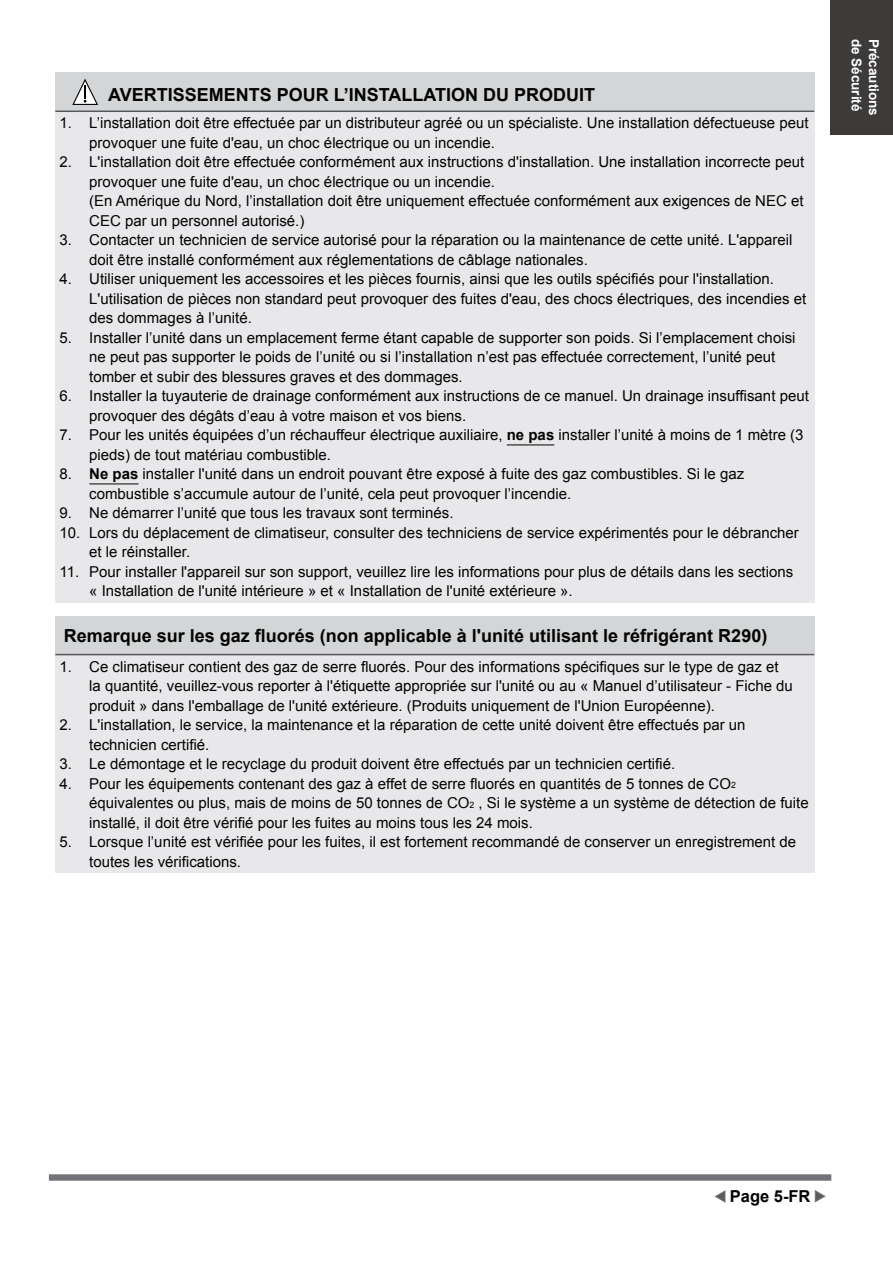
<style>
.page{position:relative;width:893px;height:1263px;background:#fff}
.page>*{position:absolute;margin:0;border:0;box-sizing:border-box;transform-origin:0 0}
.t1{font:700 18px "Arial";color:#030303}
.t2{font:700 16.5px "Arial";color:#030303}
.t3{font:15px/19.5px "Arial";color:#030303}
.t4{font:700 13.5px "Arial";color:#fff}
.s1{font-weight:700}
.s2{font-size:8.7px}
</style>
<div class="page">
<div style="left:831px;top:0;width:62px;height:135px;background:#3d3b3a"></div>
<div style="left:49px;top:1174px;width:782px;height:7px;background:#737377"></div>
<div style="left:55px;top:72px;width:759px;height:39px;background:#d3d5d6"></div>
<div style="left:55px;top:111px;width:759px;height:492px;background:#e8e8ea"></div>
<hr style="left:55px;top:111px;width:759px;height:1px;background:#59595b">
<svg style="left:72px;top:79px;width:26px;height:26px"></svg>
<hr style="left:507px;top:445px;width:47px;height:1px;background:#030303">
<hr style="left:89px;top:484px;width:49px;height:1px;background:#030303">
<div style="left:55px;top:616px;width:759px;height:38px;background:#d3d5d6"></div>
<div style="left:55px;top:654px;width:759px;height:219px;background:#e8e8ea"></div>
<hr style="left:55px;top:654px;width:759px;height:1px;background:#59595b">
<svg style="left:715px;top:1190px;width:10px;height:13px"></svg>
<svg style="left:815px;top:1190px;width:10px;height:12px"></svg>
<p class="t1" style="left:108px;top:83px;width:489px">AVERTISSEMENTS POUR L’INSTALLATION DU PRODUIT</p>
<p class="t3" style="left:89px;top:113px;width:721px;text-indent:-30px">1. L’installation doit être effectuée par un distributeur agréé ou un spécialiste. Une installation défectueuse peut provoquer une fuite d'eau, un choc électrique ou un incendie.</p>
<p class="t3" style="left:89px;top:152px;width:716px;text-indent:-30px">2. L'installation doit être effectuée conformément aux instructions d'installation. Une installation incorrecte peut provoquer une fuite d'eau, un choc électrique ou un incendie.<br>(En Amérique du Nord, l’installation doit être uniquement effectuée conformément aux exigences de NEC et CEC par un personnel autorisé.)</p>
<p class="t3" style="left:89px;top:230px;width:705px;text-indent:-30px">3. Contacter un technicien de service autorisé pour la réparation ou la maintenance de cette unité. L'appareil doit être installé conformément aux réglementations de câblage nationales.</p>
<p class="t3" style="left:89px;top:269px;width:718px;text-indent:-30px">4. Utiliser uniquement les accessoires et les pièces fournis, ainsi que les outils spéci昀椀és pour l'installation.<br>L'utilisation de pièces non standard peut provoquer des fuites d'eau, des chocs électriques, des incendies et des dommages à l’unité.</p>
<p class="t3" style="left:89px;top:328px;width:708px;text-indent:-30px">5. Installer l’unité dans un emplacement ferme étant capable de supporter son poids. Si l’emplacement choisi ne peut pas supporter le poids de l’unité ou si l’installation n’est pas effectuée correctement, l’unité peut tomber et subir des blessures graves et des dommages.</p>
<p class="t3" style="left:89px;top:386px;width:721px;text-indent:-30px">6. Installer la tuyauterie de drainage conformément aux instructions de ce manuel. Un drainage insuf昀椀sant peut provoquer des dégâts d’eau à votre maison et vos biens.</p>
<p class="t3" style="left:89px;top:425px;width:716px;text-indent:-30px">7. Pour les unités équipées d’un réchauffeur électrique auxiliaire, <span class="s1">ne pas</span> installer l’unité à moins de 1 mètre (3 pieds) de tout matériau combustible.</p>
<p class="t3" style="left:89px;top:464px;width:656px;text-indent:-30px">8. <span class="s1">Ne pas</span> installer l'unité dans un endroit pouvant être exposé à fuite des gaz combustibles. Si le gaz combustible s’accumule autour de l’unité, cela peut provoquer l’incendie.</p>
<p class="t3" style="left:60px;top:503px;width:396px">9. Ne démarrer l’unité que tous les travaux sont terminés.</p>
<p class="t3" style="left:89px;top:523px;width:711px;text-indent:-30px">10. Lors du déplacement de climatiseur, consulter des techniciens de service expérimentés pour le débrancher et le réinstaller.</p>
<p class="t3" style="left:89px;top:562px;width:705px;text-indent:-30px">11. Pour installer l'appareil sur son support, veuillez lire les informations pour plus de détails dans les sections « Installation de l'unité intérieure » et « Installation de l'unité extérieure ».</p>
<p class="t1" style="left:64px;top:623px;width:705px">Remarque sur les gaz 昀氀uorés (non applicable à l'unité utilisant le réfrigérant R290)</p>
<p class="t3" style="left:89px;top:657px;width:705px;text-indent:-30px">1. Ce climatiseur contient des gaz de serre 昀氀uorés. Pour des informations spéci昀椀ques sur le type de gaz et la quantité, veuillez-vous reporter à l'étiquette appropriée sur l'unité ou au « Manuel d’utilisateur - Fiche du produit » dans l'emballage de l'unité extérieure. (Produits uniquement de l'Union Européenne).</p>
<p class="t3" style="left:89px;top:715px;width:658px;text-indent:-30px">2. L'installation, le service, la maintenance et la réparation de cette unité doivent être effectués par un technicien certi昀椀é.</p>
<p class="t3" style="left:60px;top:754px;width:617px">3. Le démontage et le recyclage du produit doivent être effectués par un technicien certi昀椀é.</p>
<p class="t3" style="left:89px;top:774px;width:721px;text-indent:-30px">4. Pour les équipements contenant des gaz à effet de serre 昀氀uorés en quantités de 5 tonnes de CO<span class="s2">2 </span>équivalentes ou plus, mais de moins de 50 tonnes de CO<span class="s2">2</span> , Si le système a un système de détection de fuite installé, il doit être véri昀椀é pour les fuites au moins tous les 24 mois.</p>
<p class="t3" style="left:89px;top:832px;width:708px;text-indent:-30px">5. Lorsque l’unité est véri昀椀ée pour les fuites, il est fortement recommandé de conserver un enregistrement de toutes les véri昀椀cations.</p>
<p class="t4" style="left:862px;top:39px;width:74px;rotate:90deg">de Sécurité</p>
<p class="t4" style="left:879px;top:39px;width:79px;rotate:90deg">Précautions</p>
<p class="t2" style="left:730px;top:1185px;width:82px">Page 5-FR</p>
</div>
